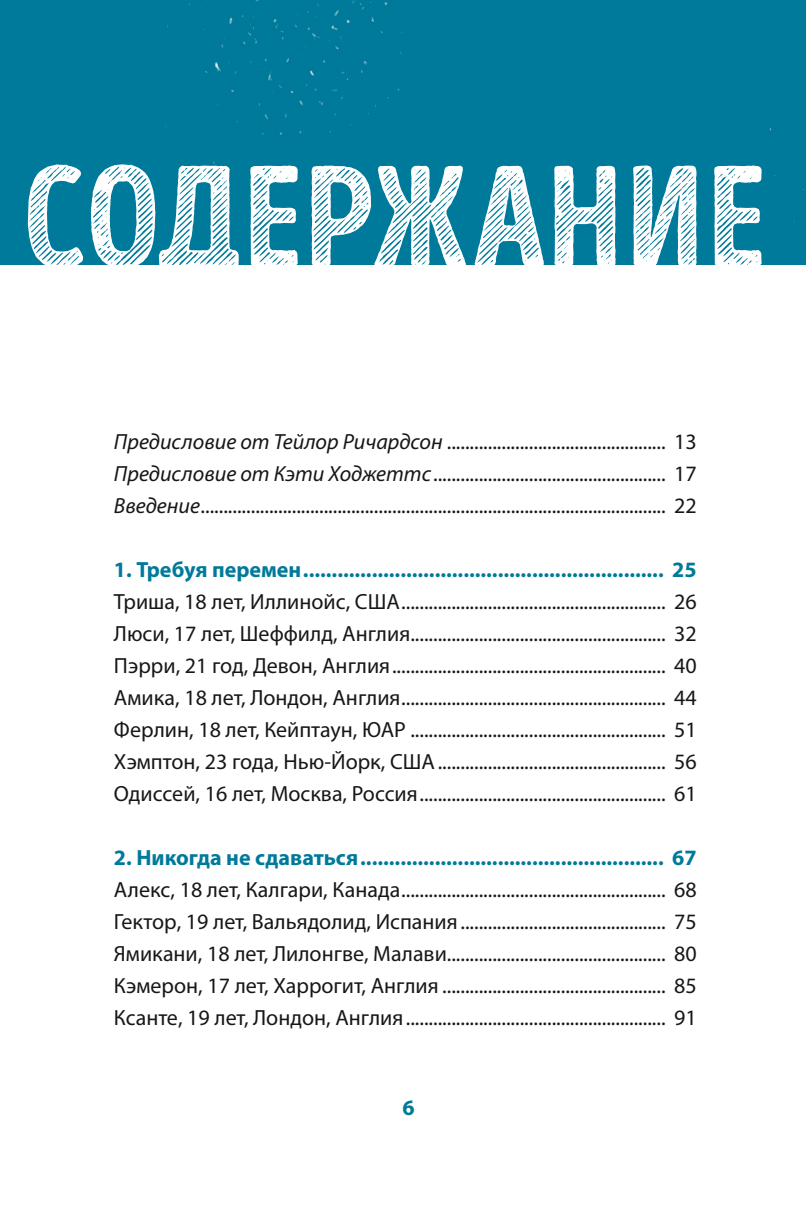
<style>
.page{position:relative;width:806px;height:1219px;background:#fff}
.page>*{position:absolute;margin:0;border:0;box-sizing:border-box;transform-origin:0 0}
.t1{font:144px "Intro Head H L Base";letter-spacing:.01em;color:#fff}
.t2{font:22px/32px "Myriad Pro";color:#181716;text-align:justify}
.t3{font:700 22px "Myriad Pro";color:#007a9a}
.s1{font-style:italic}
</style>
<div class="page">
<div style="left:0;top:0;width:805px;height:265px;background:#007a9a"></div>
<h1 class="t1" style="left:22px;top:130px;width:746px">СОДЕРЖАНИЕ</h1>
<p class="t2" style="left:114px;top:425px;width:584px"><span class="s1">Предисловие от Тейлор Ричардсон</span> ................................................ 13<br><span class="s1">Предисловие от Кэти Ходжеттс</span>................................................... 17<br><span class="s1">Введение</span>...................................................................................................... 22</p>
<p class="t3" style="left:114px;top:555px;width:584px">1. Требуя перемен............................................................... 25</p>
<p class="t2" style="left:114px;top:585px;width:584px">Триша, 18 лет, Иллинойс, США.......................................................... 26<br>Люси, 17 лет, Шеффилд, Англия........................................................ 32<br>Пэрри, 21 год, Девон, Англия............................................................ 40<br>Амика, 18 лет, Лондон, Англия.......................................................... 44<br>Ферлин, 18 лет, Кейптаун, ЮАР ........................................................ 51<br>Хэмптон, 23 года, Нью-Йорк, США.................................................. 56<br>Одиссей, 16 лет, Москва, Россия...................................................... 61</p>
<p class="t3" style="left:114px;top:843px;width:584px">2. Никогда не сдаваться..................................................... 67</p>
<p class="t2" style="left:114px;top:873px;width:584px">Алекс, 18 лет, Калгари, Канада.......................................................... 68<br>Гектор, 19 лет, Вальядолид, Испания............................................. 75<br>Ямикани, 18 лет, Лилонгве, Малави................................................ 80<br>Кэмерон, 17 лет, Харрогит, Англия ................................................. 85<br>Ксанте, 19 лет, Лондон, Англия......................................................... 91</p>
<p class="t3" style="left:402px;top:1093px;width:14px">6</p>
</div>
